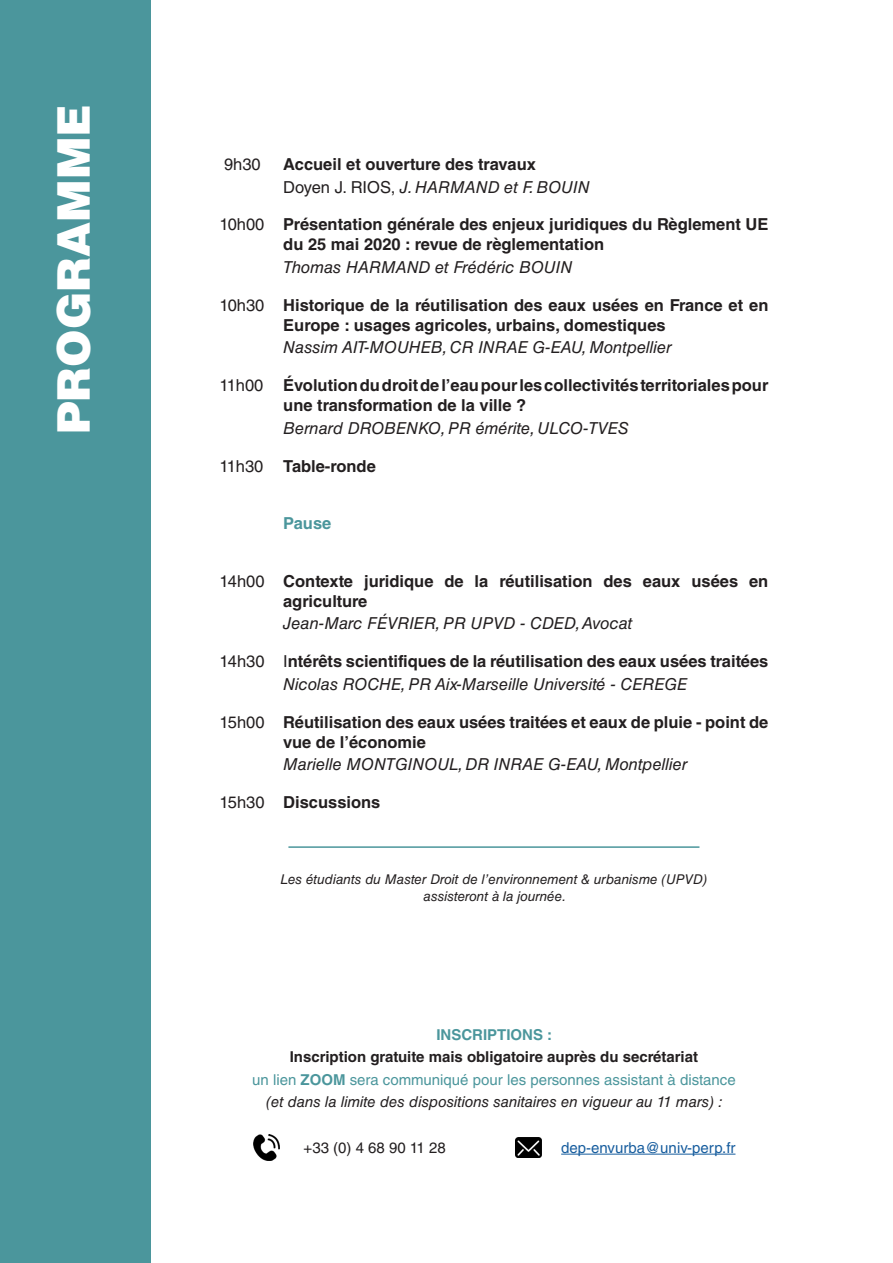
<style>
.page{position:relative;width:893px;height:1263px;background:#fff}
.page>*{position:absolute;margin:0;border:0;box-sizing:border-box;transform-origin:0 0}
.t1{font:900 45px "Helvetica LT Std";color:#fff}
.t2{font:700 16.5px/19.8px "Helvetica LT Std";color:#231f20}
.t3{font:italic 16.5px "Helvetica LT Std";color:#231f20}
.t4{font:700 16.5px "Helvetica LT Std";color:#4b969c}
.t5{font:16.5px "Helvetica LT Std";color:#231f20}
.t6{font:italic 15px "Helvetica LT Std";color:#231f20}
.t7{font:15px "Helvetica LT Std";color:#4b969c}
.t8{font:700 15px "Helvetica LT Std";color:#231f20}
.t9{font:15px "Helvetica LT Std";color:#175d9e}
.t10{font:15px "Helvetica LT Std";color:#231f20}
.t11{font:700 15px "Helvetica LT Std";color:#4b969c}
.t12{font:italic 13.5px "Helvetica LT Std";color:#231f20}
.s1{font-style:normal}
.s2{font-weight:400}
.s3{font-weight:700}
</style>
<div class="page">
<div style="left:0;top:0;width:150px;height:1263px;background:#4b969c"></div>
<hr style="left:288px;top:846px;width:411px;height:2px;background:#4b969c">
<img style="left:515px;top:1137px;width:27px;height:20px">
<hr style="left:561px;top:1154px;width:174px;height:1px;background:#175d9e">
<img style="left:254px;top:1134px;width:26px;height:26px">
<p class="t1" style="left:44px;top:434px;width:331px;rotate:-90deg">PROGRAMME</p>
<p class="t5" style="left:224px;top:154px;width:38px">9h30</p>
<p class="t2" style="left:283px;top:154px;width:254px">Accueil et ouverture des travaux</p>
<p class="t3" style="left:283px;top:177px;width:308px"><span class="s1">Doyen J. RIOS,</span> J. HARMAND et F. BOUIN</p>
<p class="t2" style="left:283px;top:214px;width:487px;text-indent:-64px"><span class="s2">10h00</span> Présentation générale des enjeux juridiques du Règlement UE du 25 mai 2020 : revue de règlementation</p>
<p class="t3" style="left:283px;top:258px;width:290px">Thomas HARMAND et Frédéric BOUIN</p>
<p class="t2" style="left:283px;top:295px;width:487px;text-indent:-64px"><span class="s2">10h30</span> Historique de la réutilisation des eaux usées en France et en<br>Europe : usages agricoles, urbains, domestiques</p>
<p class="t3" style="left:283px;top:338px;width:390px">Nassim AIT-MOUHEB, CR INRAE G-EAU, Montpellier</p>
<p class="t2" style="left:283px;top:375px;width:487px;text-indent:-64px"><span class="s2">11h00</span> Évolution du droit de l’eau pour les collectivités territoriales pour une transformation de la ville ?</p>
<p class="t3" style="left:283px;top:418px;width:347px">Bernard DROBENKO, PR émérite, ULCO-TVES</p>
<p class="t2" style="left:219px;top:456px;width:158px"><span class="s2">11h30</span> Table-ronde</p>
<p class="t4" style="left:283px;top:513px;width:50px">Pause</p>
<p class="t2" style="left:283px;top:571px;width:487px;text-indent:-64px"><span class="s2">14h00</span> Contexte juridique de la réutilisation des eaux usées en agriculture</p>
<p class="t3" style="left:283px;top:614px;width:351px">Jean-Marc FÉVRIER, PR UPVD - CDED, Avocat</p>
<p class="t2" style="left:219px;top:651px;width:550px"><span class="s2">14h30 I</span>ntérêts scientifiques de la réutilisation des eaux usées traitées</p>
<p class="t3" style="left:283px;top:675px;width:406px">Nicolas ROCHE, PR Aix-Marseille Université - CEREGE</p>
<p class="t2" style="left:283px;top:712px;width:487px;text-indent:-64px"><span class="s2">15h00</span> Réutilisation des eaux usées traitées et eaux de pluie - point de vue de l’économie</p>
<p class="t3" style="left:283px;top:755px;width:406px">Marielle MONTGINOUL, DR INRAE G-EAU, Montpellier</p>
<p class="t2" style="left:219px;top:792px;width:163px"><span class="s2">15h30</span> Discussions</p>
<p class="t12" style="left:281px;top:872px;width:428px">Les étudiants du Master Droit de l’environnement &amp; urbanisme (UPVD)</p>
<p class="t12" style="left:423px;top:888px;width:144px">assisteront à la journée.</p>
<p class="t11" style="left:436px;top:1025px;width:117px">INSCRIPTIONS :</p>
<p class="t8" style="left:290px;top:1048px;width:410px">Inscription gratuite mais obligatoire auprès du secrétariat</p>
<p class="t7" style="left:252px;top:1071px;width:485px">un lien <span class="s3">ZOOM</span> sera communiqué pour les personnes assistant à distance</p>
<p class="t6" style="left:266px;top:1093px;width:458px">(et dans la limite des dispositions sanitaires en vigueur au 11 mars) :</p>
<p class="t10" style="left:304px;top:1139px;width:144px">+33 (0) 4 68 90 11 28</p>
<p class="t9" style="left:561px;top:1139px;width:176px">dep-envurba@univ-perp.fr</p>
</div>
